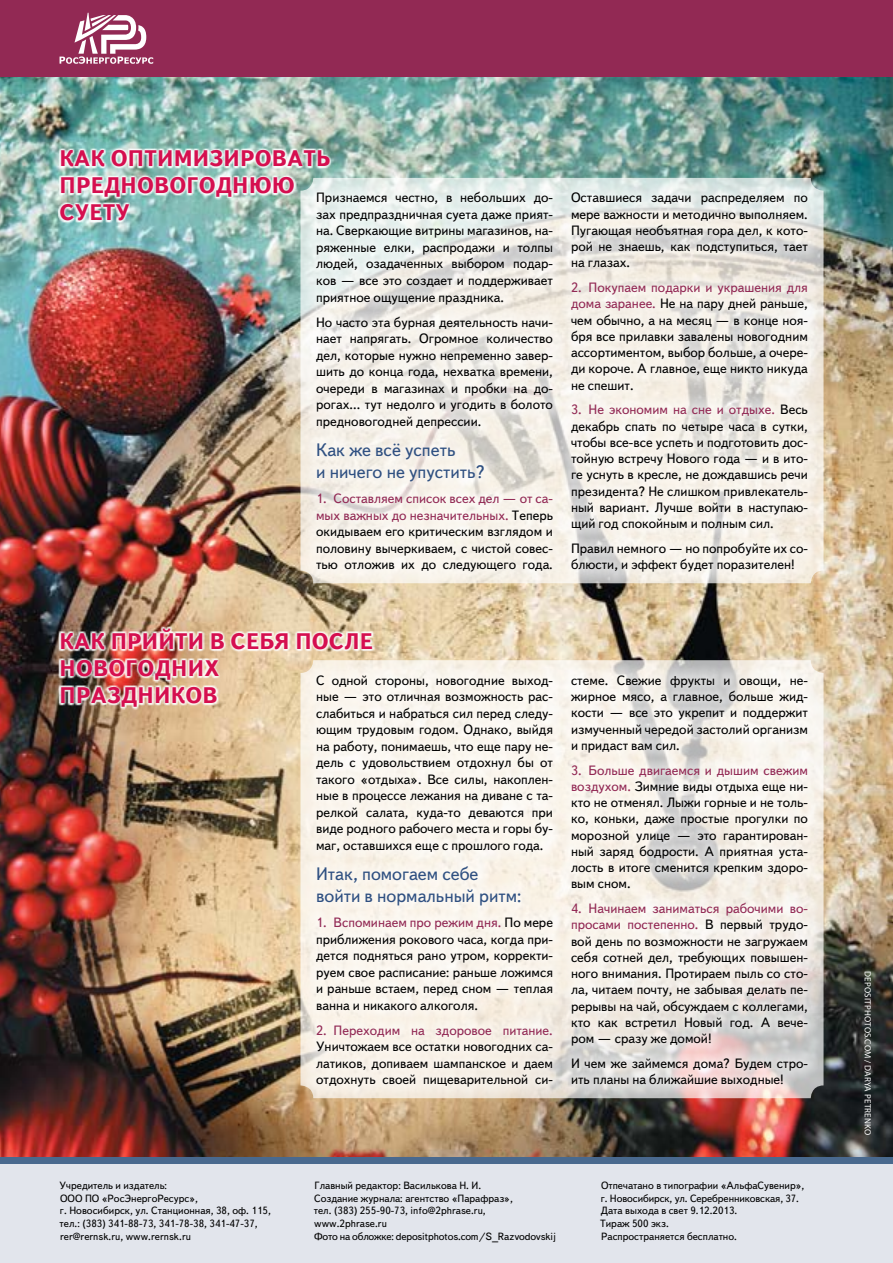
<style>
.page{position:relative;width:893px;height:1263px;background:#fff}
.page>*{position:absolute;margin:0;border:0;box-sizing:border-box;transform-origin:0 0}
.t1{font:700 22.5px/27px "Text Book C";letter-spacing:.15em;color:#d50f4f}
.t2{font:18px/21.9px "Text Book C";color:#2f5081}
.t3{font:13.5px/16.2px "Text Book C";color:#000;text-align:justify}
.t4{font:13.5px "Text Book C";color:#922954}
.t5{font:10.5px/12.6px "Text Book C";color:#000}
.t6{font:9px "Myriad Pro";letter-spacing:.02em;color:#fff}
.s1{color:#922954}
</style>
<div class="page">
<img style="left:0;top:77px;width:893px;height:1080px">
<div style="left:0;top:0;width:893px;height:77px;background:#922954"></div>
<svg style="left:60px;top:13px;width:93px;height:51px"></svg>
<div style="left:0;top:1157px;width:893px;height:9px;background:#49698e"></div>
<div style="left:0;top:1164px;width:893px;height:99px;background:#e2e5ec"></div>
<svg style="left:304px;top:178px;width:516px;height:407px;fill:#f5f1ea"></svg>
<svg style="left:304px;top:662px;width:516px;height:437px;fill:#f9f3ec"></svg>
<div style="left:58px;top:147px;width:274px;height:77px;background:#fff;opacity:.9"></div>
<div style="left:58px;top:625px;width:316px;height:84px;background:#fff;opacity:.9"></div>
<h1 class="t1" style="left:60px;top:145px;width:273px">Как оптимизировать предновогоднюю суету</h1>
<p class="t3" style="left:316px;top:190px;width:238px">Признаемся честно, в небольших до&shy;зах предпраздничная суета даже прият&shy;на. Сверкающие витрины магазинов, на&shy;ряженные елки, распродажи и толпы людей, озадаченных выбором подар&shy;ков — все это создает и поддерживает приятное ощущение праздника.</p>
<p class="t3" style="left:316px;top:314px;width:238px">Но часто эта бурная деятельность начи&shy;нает напрягать. Огромное количество дел, которые нужно непременно завер&shy;шить до конца года, нехватка времени, очереди в магазинах и пробки на до&shy;рогах... тут недолго и угодить в болото предновогодней депрессии.</p>
<h2 class="t2" style="left:316px;top:439px;width:170px">Как же всё успеть<br>и ничего не упустить?</h2>
<p class="t3" style="left:316px;top:490px;width:238px"><span class="s1">1. Составляем список всех дел — от са&shy;мых важных до незначительных.</span> Теперь окидываем его критическим взглядом и половину вычеркиваем, с чистой совес&shy;тью отложив их до следующего года.</p>
<p class="t3" style="left:571px;top:190px;width:238px">Оставшиеся задачи распределяем по мере важности и методично выполняем.<br>Пугающая необъятная гора дел, к кото&shy;рой не знаешь, как подступиться, тает на глазах.</p>
<p class="t3" style="left:571px;top:280px;width:238px"><span class="s1">2. Покупаем подарки и украшения для дома заранее.</span> Не на пару дней раньше, чем обычно, а на месяц — в конце ноя&shy;бря все прилавки завалены новогодним ассортиментом, выбор больше, а очере&shy;ди короче. А главное, еще никто никуда не спешит.</p>
<p class="t3" style="left:571px;top:402px;width:238px"><span class="s1">3. Не экономим на сне и отдыхе.</span> Весь декабрь спать по четыре часа в сутки, чтобы все-все успеть и подготовить дос&shy;тойную встречу Нового года — и в ито&shy;ге уснуть в кресле, не дождавшись речи президента? Не слишком привлекатель&shy;ный вариант. Лучше войти в наступаю&shy;щий год спокойным и полным сил.</p>
<p class="t3" style="left:571px;top:540px;width:238px">Правил немного — но попробуйте их со&shy;блюсти, и эффект будет поразителен!</p>
<h1 class="t1" style="left:60px;top:628px;width:315px">Как прийти в себя после новогодних праздников</h1>
<p class="t3" style="left:316px;top:672px;width:238px">С одной стороны, новогодние выход&shy;ные — это отличная возможность рас&shy;слабиться и набраться сил перед следу&shy;ющим трудовым годом. Однако, выйдя на работу, понимаешь, что еще пару не&shy;дель с удовольствием отдохнул бы от такого «отдыха». Все силы, накоплен&shy;ные в процессе лежания на диване с та&shy;релкой салата, куда-то деваются при виде родного рабочего места и горы бу&shy;маг, оставшихся еще с прошлого года.</p>
<h2 class="t2" style="left:316px;top:863px;width:207px">Итак, помогаем себе войти в нормальный ритм:</h2>
<p class="t3" style="left:316px;top:914px;width:238px"><span class="s1">1. Вспоминаем про режим дня.</span> По мере приближения рокового часа, когда при&shy;дется подняться рано утром, корректи&shy;руем свое расписание: раньше ложимся и раньше встаем, перед сном — теплая ванна и никакого алкоголя.</p>
<p class="t4" style="left:316px;top:1023px;width:238px">2. Переходим на здоровое питание.</p>
<p class="t3" style="left:316px;top:1038px;width:238px">Уничтожаем все остатки новогодних са&shy;латиков, допиваем шампанское и даем отдохнуть своей пищеварительной си-</p>
<p class="t3" style="left:571px;top:672px;width:238px">стеме. Свежие фрукты и овощи, не&shy;жирное мясо, а главное, больше жид&shy;кости — все это укрепит и поддержит измученный чередой застолий организм и придаст вам сил.</p>
<p class="t3" style="left:571px;top:762px;width:238px"><span class="s1">3. Больше двигаемся и дышим свежим воздухом.</span> Зимние виды отдыха еще ни&shy;кто не отменял. Лыжи горные и не толь&shy;ко, коньки, даже простые прогулки по морозной улице — это гарантирован&shy;ный заряд бодрости. А приятная уста&shy;лость в итоге сменится крепким здоро&shy;вым сном.</p>
<p class="t3" style="left:571px;top:900px;width:238px"><span class="s1">4. Начинаем заниматься рабочими во&shy;просами постепенно.</span> В первый трудо&shy;вой день по возможности не загружаем себя сотней дел, требующих повышен&shy;ного внимания. Протираем пыль со сто&shy;ла, читаем почту, не забывая делать пе&shy;рерывы на чай, обсуждаем с коллегами, кто как встретил Новый год. А вече&shy;ром — сразу же домой!</p>
<p class="t3" style="left:571px;top:1055px;width:238px">И чем же займемся дома? Будем стро&shy;ить планы на ближайшие выходные!</p>
<p class="t5" style="left:60px;top:1179px;width:213px">Учредитель и издатель:<br>ООО ПО «РосЭнергоРесурс»,<br>г. Новосибирск, ул. Станционная, 38, оф. 115, тел.: (383) 341-88-73, 341-78-38, 341-47-37, rer@rernsk.ru, www.rernsk.ru</p>
<p class="t5" style="left:314px;top:1179px;width:244px">Главный редактор: Василькова Н. И.<br>Создание журнала: агентство «Парафраз»,<br>тел. (383) 255-90-73, info@2phrase.ru, www.2phrase.ru<br>Фото на обложке: depositphotos.com/S_Razvodovskij</p>
<p class="t5" style="left:600px;top:1179px;width:206px">Отпечатано в типографии «АльфаСувенир», г. Новосибирск, ул. Серебренниковская, 37.<br>Дата выхода в свет 9.12.2013.<br>Тираж 500 экз.<br>Распространяется бесплатно.</p>
<p class="t6" style="left:873px;top:971px;width:165px;rotate:90deg">depositphotos.com / Darya Petrenko</p>
</div>
